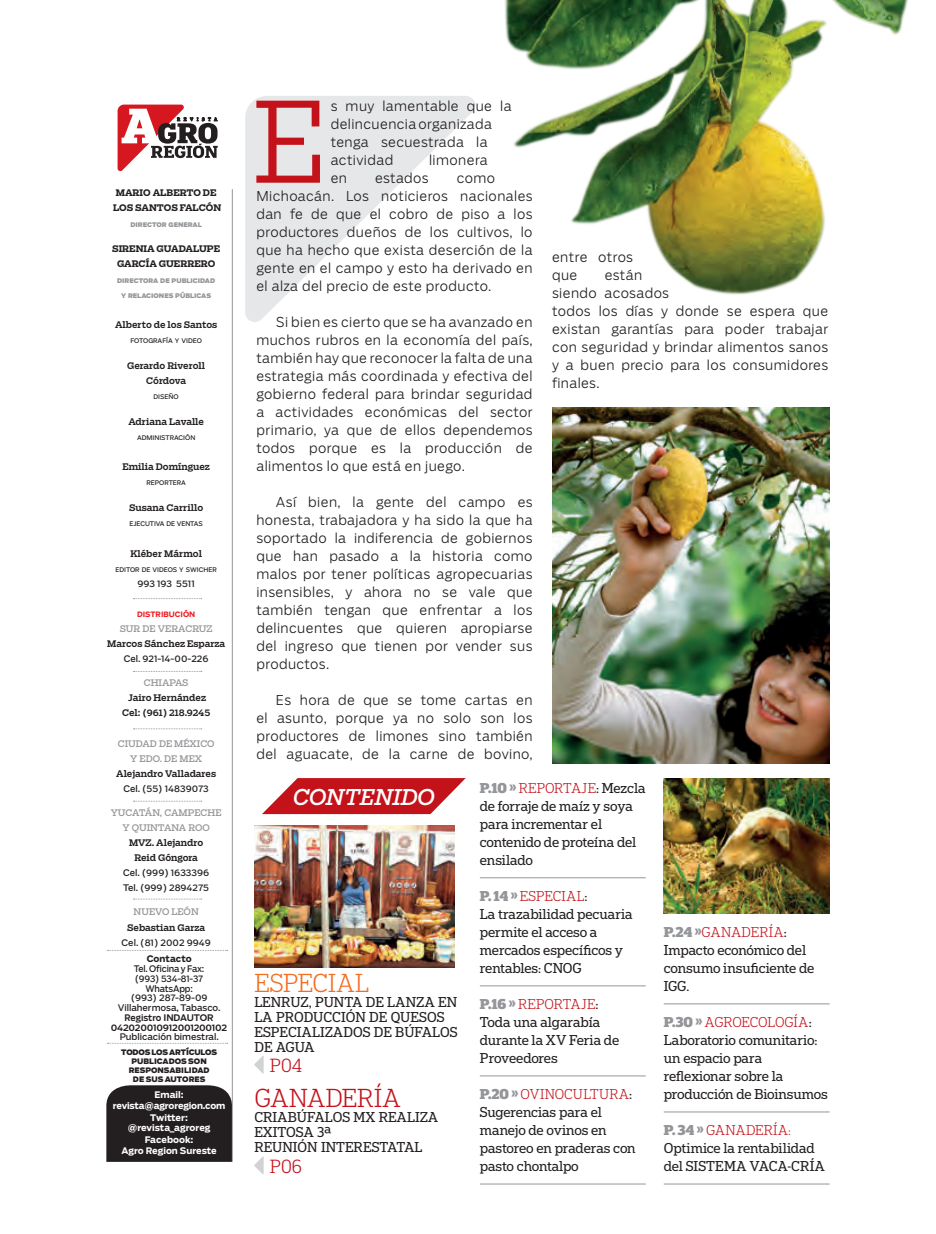
<style>
.page{position:relative;width:936px;height:1234px;background:#fff}
.page>*{position:absolute;margin:0;border:0;box-sizing:border-box;transform-origin:0 0}
.t1{font:300 110.7px "Salvo Serif";color:#c4121a}
.t2{font:300 24.6px "Popular";letter-spacing:.005em;color:#c4121a}
.t3{font:300 24.6px "Popular";letter-spacing:-.01em;color:#f36e21}
.t4{font:italic 21.6px "Salvo Serif";color:#fff}
.t5{font:300 18px "Popular";letter-spacing:.01em;color:#c4121a}
.t6{font:300 13.5px/18px "Salvo Sans";letter-spacing:.03em;color:#231f20}
.t7{font:13.5px/18px "Popular";letter-spacing:-.005em;color:#231f20}
.t8{font:500 9px/15.1px "Salvo Serif";color:#231f20;text-align:center}
.t9{font:9px/15.1px "Salvo Sans";color:#231f20}
.t10{font:9px/15.1px "Salvo Serif";color:#939598;text-align:center}
.t11{font:700 9px/10.5px "Salvo Sans";letter-spacing:-.015em;color:#fff;text-align:center}
.t12{font:9px/9.8px "Salvo Sans";color:#231f20;text-align:center;scale:.96 1}
.t13{font:700 9px/15.1px "Salvo Serif";color:#231f20;text-align:center}
.t14{font:500 9px/9.8px "Salvo Sans";letter-spacing:-.01em;color:#231f20;text-align:center;scale:.96 1}
.t15{font:9px "Salvo Sans";color:#231f20}
.t16{font:700 9px "Salvo Sans";color:#231f20}
.t17{font:900 7.5px/9px "Salvo Sans";color:#231f20;text-align:center}
.t18{font:700 7.35px "Salvo Sans";color:#ee1d23}
.t19{font:6.3px "Salvo Sans";color:#231f20}
.t20{font:900 6.3px "Salvo Sans";color:#939598}
.s1{font-weight:900;color:#939598}
.s2{font-weight:300;color:#c4121a}
</style>
<div class="page">
<img style="left:254px;top:825px;width:200px;height:142px">
<svg style="left:245px;top:96px;width:230px;height:226px;fill:#e6e7e9"></svg>
<hr style="left:232px;top:189px;width:1px;height:972px;background:#939598">
<svg style="left:118px;top:105px;width:100px;height:66px"></svg>
<svg style="left:254px;top:1056px;width:9px;height:17px"></svg>
<svg style="left:254px;top:1156px;width:9px;height:18px"></svg>
<svg style="left:263px;top:778px;width:202px;height:35px"></svg>
<hr style="left:480px;top:877px;width:165px;height:1px;background:#939598">
<hr style="left:480px;top:985px;width:165px;height:1px;background:#939598">
<hr style="left:480px;top:1075px;width:165px;height:1px;background:#939598">
<hr style="left:480px;top:1183px;width:165px;height:1px;background:#939598">
<hr style="left:663px;top:1003px;width:166px;height:1px;background:#939598">
<hr style="left:663px;top:1111px;width:166px;height:1px;background:#939598">
<hr style="left:663px;top:1183px;width:166px;height:1px;background:#939598">
<svg style="left:106px;top:1083px;width:127px;height:78px;background:#2f2b2c"></svg>
<svg style="left:107px;top:1042px;width:121px;height:1px"></svg>
<svg style="left:133px;top:598px;width:69px;height:1px"></svg>
<svg style="left:133px;top:671px;width:69px;height:1px"></svg>
<svg style="left:133px;top:728px;width:69px;height:1px"></svg>
<svg style="left:133px;top:898px;width:69px;height:1px"></svg>
<svg style="left:133px;top:800px;width:69px;height:1px"></svg>
<img style="left:663px;top:778px;width:166px;height:135px">
<img style="left:505px;top:0;width:403px;height:295px">
<img style="left:552px;top:407px;width:277px;height:356px">
<p class="t13" style="left:113px;top:185px;width:110px">MARIO ALBERTO DE<br>LOS SANTOS FALCÓN</p>
<p class="t20" style="left:130px;top:220px;width:73px">DIRECTOR GENERAL</p>
<p class="t13" style="left:112px;top:241px;width:110px">SIRENIA GUADALUPE<br>GARCÍA GUERRERO</p>
<p class="t20" style="left:117px;top:276px;width:99px">DIRECTORA DE PUBLICIDAD</p>
<p class="t20" style="left:121px;top:291px;width:92px">Y RELACIONES PÚBLICAS</p>
<p class="t8" style="left:115px;top:317px;width:104px">Alberto de los Santos</p>
<p class="t19" style="left:130px;top:336px;width:73px">FOTOGRAFÍA Y VIDEO</p>
<p class="t8" style="left:127px;top:358px;width:79px">Gerardo Riveroll<br>Córdova</p>
<p class="t19" style="left:154px;top:392px;width:27px">DISEÑO</p>
<p class="t8" style="left:128px;top:414px;width:77px">Adriana Lavalle</p>
<p class="t19" style="left:137px;top:433px;width:60px">ADMINISTRACIÓN</p>
<p class="t8" style="left:122px;top:459px;width:89px">Emilia Domínguez</p>
<p class="t19" style="left:146px;top:478px;width:41px">REPORTERA</p>
<p class="t8" style="left:129px;top:500px;width:75px">Susana Carrillo</p>
<p class="t19" style="left:130px;top:519px;width:75px">EJECUTIVA DE VENTAS</p>
<p class="t8" style="left:130px;top:545px;width:73px">Kléber Mármol</p>
<p class="t19" style="left:115px;top:565px;width:103px">EDITOR DE VIDEOS Y SWICHER</p>
<p class="t15" style="left:137px;top:577px;width:59px">993 193 5511</p>
<p class="t18" style="left:137px;top:609px;width:60px">DISTRIBUCIÓN</p>
<p class="t10" style="left:120px;top:621px;width:94px">SUR DE VERACRUZ</p>
<p class="t8" style="left:107px;top:636px;width:119px">Marcos Sánchez Esparza</p>
<p class="t9" style="left:124px;top:651px;width:86px">Cel. 921-14-00-226</p>
<p class="t10" style="left:144px;top:675px;width:46px">CHIAPAS</p>
<p class="t8" style="left:122px;top:690px;width:90px">Jairo Hernández<br>Cel: (961) 218.9245</p>
<p class="t10" style="left:118px;top:735px;width:98px">CIUDAD DE MÉXICO<br>Y EDO. DE MEX</p>
<p class="t8" style="left:116px;top:765px;width:101px">Alejandro Valladares</p>
<p class="t9" style="left:123px;top:780px;width:87px">Cel. (55) 14839073</p>
<p class="t10" style="left:111px;top:804px;width:112px">YUCATÁN, CAMPECHE<br>Y QUINTANA ROO</p>
<p class="t8" style="left:129px;top:834px;width:76px">MVZ. Alejandro<br>Reid Góngora</p>
<p class="t9" style="left:123px;top:865px;width:88px">Cel. (999) 1633396<br>Tel. (999) 2894275</p>
<p class="t10" style="left:134px;top:904px;width:67px">NUEVO LEÓN</p>
<p class="t8" style="left:127px;top:919px;width:79px">Sebastian Garza</p>
<p class="t9" style="left:121px;top:934px;width:91px">Cel. (81) 2002 9949</p>
<p class="t16" style="left:147px;top:952px;width:46px">Contacto</p>
<p class="t12" style="left:118px;top:963px;width:109px">Tel. Oficina y Fax:<br>(993) 534-81-37<br>WhatsApp:<br>(993) 287-89-09<br>Villahermosa, Tabasco.</p>
<p class="t14" style="left:111px;top:1012px;width:123px">Registro INDAUTOR<br>042020010912001200102</p>
<p class="t9" style="left:120px;top:1029px;width:101px">Publicación bimestral.</p>
<p class="t17" style="left:121px;top:1047px;width:97px">TODOS LOS ARTÍCULOS<br>PUBLICADOS SON<br>RESPONSABILIDAD<br>DE SUS AUTORES</p>
<p class="t11" style="left:113px;top:1089px;width:114px">Email: revista@agroregion.com</p>
<p class="t11" style="left:128px;top:1112px;width:84px">Twitter: @revista_agroreg</p>
<p class="t11" style="left:121px;top:1134px;width:97px">Facebook:<br>Agro Region Sureste</p>
<h1 class="t1" style="left:253px;top:67px;width:76px">E</h1>
<p class="t6" style="left:331px;top:96px;width:182px">s muy lamentable que la delincuencia organizada tenga secuestrada la actividad</p>
<p class="t6" style="left:429px;top:150px;width:60px">limonera</p>
<p class="t6" style="left:331px;top:168px;width:18px">en</p>
<p class="t6" style="left:375px;top:168px;width:55px">estados</p>
<p class="t6" style="left:256px;top:168px;width:278px;text-indent:200px">como<br>Michoacán. Los noticieros nacionales dan fe de que el cobro de piso a los productores dueños de los cultivos, lo que ha hecho que exista deserción de la gente en el campo y esto ha derivado en el alza del precio de este producto.</p>
<p class="t6" style="left:256px;top:312px;width:278px;text-align:justify;text-indent:19px">Si bien es cierto que se ha avanzado en muchos rubros en la economía del país, también hay que reconocer la falta de una estrategia más coordinada y efectiva del gobierno federal para brindar seguridad a actividades económicas del sector primario, ya que de ellos dependemos todos porque es la producción de alimentos lo que está en juego.</p>
<p class="t6" style="left:256px;top:492px;width:278px;text-align:justify;text-indent:19px">Así bien, la gente del campo es honesta, trabajadora y ha sido la que ha soportado la indiferencia de gobiernos que han pasado a la historia como malos por tener políticas agropecuarias insensibles, y ahora no se vale que también tengan que enfrentar a los delincuentes que quieren apropiarse del ingreso que tienen por vender sus productos.</p>
<p class="t6" style="left:256px;top:690px;width:278px;text-align:justify;text-indent:19px">Es hora de que se tome cartas en el asunto, porque ya no solo son los productores de limones sino también del aguacate, de la carne de bovino,</p>
<p class="t6" style="left:552px;top:248px;width:83px">entre otros que</p>
<p class="t6" style="left:552px;top:266px;width:278px;text-indent:53px">están<br>siendo acosados<br>todos los días y donde se espera que existan garantías para poder trabajar con seguridad y brindar alimentos sanos y a buen precio para los consumidores finales.</p>
<h3 class="t4" style="left:293px;top:781px;width:143px">CONTENIDO</h3>
<p class="t7" style="left:480px;top:778px;width:167px"><span class="s1">P.10 »</span> <span class="s2">REPORTAJE</span>: Mezcla de forraje de maíz y soya para incrementar el contenido de proteína del ensilado</p>
<p class="t7" style="left:480px;top:886px;width:154px"><span class="s1">P. 14 »</span> <span class="s2">ESPECIAL</span>:<br>La trazabilidad pecuaria permite el acceso a mercados específicos y rentables: CNOG</p>
<p class="t7" style="left:480px;top:994px;width:141px"><span class="s1">P.16 »</span> <span class="s2">REPORTAJE</span>:<br>Toda una algarabía durante la XV Feria de<br>Proveedores</p>
<p class="t7" style="left:480px;top:1084px;width:157px"><span class="s1">P.20 »</span> <span class="s2">OVINOCULTURA</span>:<br>Sugerencias para el manejo de ovinos en pastoreo en praderas con pasto chontalpo</p>
<h2 class="t3" style="left:254px;top:966px;width:116px">ESPECIAL</h2>
<p class="t7" style="left:254px;top:993px;width:205px;line-height:15px">LENRUZ, PUNTA DE LANZA EN<br>LA PRODUCCIÓN DE QUESOS<br>ESPECIALIZADOS DE BÚFALOS<br>DE AGUA</p>
<h2 class="t2" style="left:254px;top:1082px;width:148px">GANADERÍA</h2>
<p class="t7" style="left:254px;top:1109px;width:185px;line-height:15px">CRIABÚFALOS MX REALIZA<br>EXITOSA 3ª<br>REUNIÓN INTERESTATAL</p>
<h3 class="t5" style="left:270px;top:1053px;width:34px">P04</h3>
<h3 class="t5" style="left:270px;top:1154px;width:34px">P06</h3>
<p class="t7" style="left:663px;top:922px;width:152px"><span class="s1">P.24 »</span><span class="s2">GANADERÍA</span>:<br>Impacto económico del consumo insuficiente de<br>IGG.</p>
<p class="t7" style="left:663px;top:1012px;width:166px"><span class="s1">P.30 »</span> <span class="s2">AGROECOLOGÍA</span>:<br>Laboratorio comunitario: un espacio para reflexionar sobre la producción de Bioinsumos</p>
<p class="t7" style="left:663px;top:1120px;width:163px"><span class="s1">P. 34 »</span> <span class="s2">GANADERÍA:<br></span>Optimice la rentabilidad del SISTEMA VACA-CRÍA</p>
</div>
